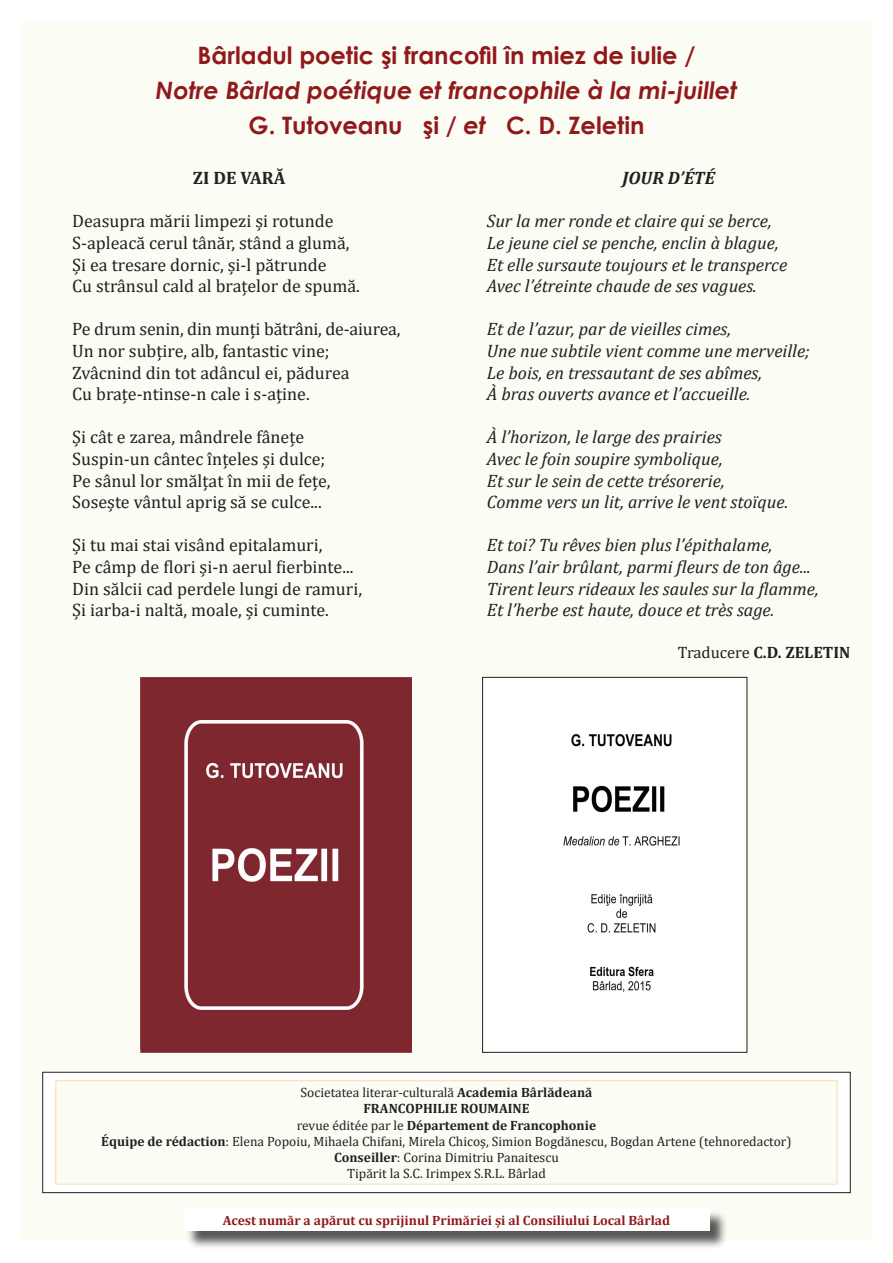
<style>
.page{position:relative;width:893px;height:1263px;background:#fff}
.page>*{position:absolute;margin:0;border:0;box-sizing:border-box;transform-origin:0 0}
.t1{font:italic 700 24px/35.1px "Century Gothic";color:#91191c;text-align:center}
.t2{font:700 24px "Century Gothic";color:#91191c}
.t3{font:italic 18px/21.6px "Cambria";color:#231f20}
.t4{font:18px/21.6px "Cambria";color:#231f20}
.t5{font:italic 700 18px "Cambria";color:#231f20}
.t6{font:700 18px "Cambria";color:#231f20}
.t7{font:700 16.5px "Cambria";color:#231f20}
.t8{font:13.5px/16.2px "Cambria";color:#231f20;text-align:center}
.t9{font:700 13.5px "Cambria";color:#91191c}
.s1{font-style:normal}
.s2{font-weight:400}
.s3{font-weight:700}
</style>
<div class="page">
<div style="left:21px;top:22px;width:850px;height:1219px;background:#fbfcf4"></div>
<div style="left:43px;top:1072px;width:807px;height:120px;background:#fff"></div>
<div style="left:43px;top:1072px;width:807px;height:121px;border:1px solid #231f20"></div>
<div style="left:56px;top:1081px;width:781px;height:103px;background:#fbfcf4"></div>
<div style="left:56px;top:1080px;width:781px;height:104px;border:1px solid #fedab3"></div>
<div style="left:186px;top:1211px;width:542px;height:38px;background:#231f20;opacity:.75"></div>
<div style="left:184px;top:1208px;width:525px;height:23px;background:#fff"></div>
<div style="left:484px;top:679px;width:261px;height:371px;background:#fff"></div>
<div style="left:482px;top:677px;width:265px;height:375px;border:1px solid #231f20"></div>
<img style="left:140px;top:677px;width:271px;height:375px">
<h1 class="t2" style="left:198px;top:37px;width:499px">Bârladul poetic şi francofil în miez de iulie /</h1>
<h1 class="t1" style="left:156px;top:71px;width:583px">Notre Bârlad poétique et francophile à la mi-juillet<br><span class="s1">G. Tutoveanu şi /</span> et <span class="s1">C. D. Zeletin</span></h1>
<p class="t6" style="left:193px;top:165px;width:60px">Zide vară</p>
<p class="t4" style="left:72px;top:210px;width:289px">Deasupra mării limpezi şi rotunde S-apleacă cerul tânăr, stând a glumă, Şi ea tresare dornic, şi-l pătrunde<br>Cu strânsul cald al braţelor de spumă.</p>
<p class="t4" style="left:72px;top:318px;width:330px">Pe drum senin, din munţi bătrâni, de-aiurea, Un nor subţire, alb, fantastic vine; Zvâcnind din tot adâncul ei, pădurea<br>Cu braţe-ntinse-n cale i s-aţine.</p>
<p class="t4" style="left:72px;top:426px;width:260px">Şi cât e zarea, mândrele fâneţe Suspin-un cântec înţeles şi dulce; Pe sânul lor smălţat în mii de feţe, Soseşte vântul aprig să se culce...</p>
<p class="t4" style="left:72px;top:534px;width:291px">Şi tu mai stai visând epitalamuri,<br>Pe câmp de flori şi-n aerul fierbinte...<br>Din sălcii cad perdele lungi de ramuri, Şi iarba-i naltă, moale, şi cuminte.</p>
<p class="t5" style="left:622px;top:165px;width:94px">Jour d’été</p>
<p class="t3" style="left:487px;top:210px;width:302px">Sur la mer ronde et claire qui se berce, Le jeune ciel se penche, enclin à blague, Et elle sursaute toujours et le transperce Avec l’étreinte chaude de ses vagues.</p>
<p class="t3" style="left:487px;top:318px;width:325px">Et de l’azur, par de vieilles cimes,<br>Une nue subtile vient comme une merveille; Le bois, en tressautant de ses abîmes,<br>À bras ouverts avance et l’accueille.</p>
<p class="t3" style="left:487px;top:426px;width:303px">À l’horizon, le large des prairies<br>Avec le foin soupire symbolique,<br>Et sur le sein de cette trésorerie,<br>Comme vers un lit, arrive le vent stoïque.</p>
<p class="t3" style="left:487px;top:534px;width:333px">Et toi? Tu rêves bien plus l’épithalame,<br>Dans l’air brûlant, parmi fleurs de ton âge...<br>Tirent leurs rideaux les saules sur la flamme, Et l’herbe est haute, douce et très sage.</p>
<p class="t7" style="left:678px;top:640px;width:128px"><span class="s2">Traducere</span> C.D. Zeletin</p>
<p class="t8" style="left:101px;top:1084px;width:692px">Societatea literar-culturală <span class="s3">Academia Bârlădeană<br>FRANCOPHILIE ROUMAINE<br></span>revue éditée par le <span class="s3">Département de Francophonie<br>équipe de rédaction</span>: Elena Popoiu, Mihaela Chifani, Mirela Chicoş, Simion Bogdănescu, Bogdan Artene (tehnoredactor)<br><span class="s3">Conseiller</span>: Corina Dimitriu Panaitescu<br>Tipărit la S.C. Irimpex S.R.L. Bârlad</p>
<p class="t9" style="left:223px;top:1211px;width:449px">Acest număr a apărut cu sprijinul Primăriei şi al Consiliului Local Bârlad</p>
</div>
